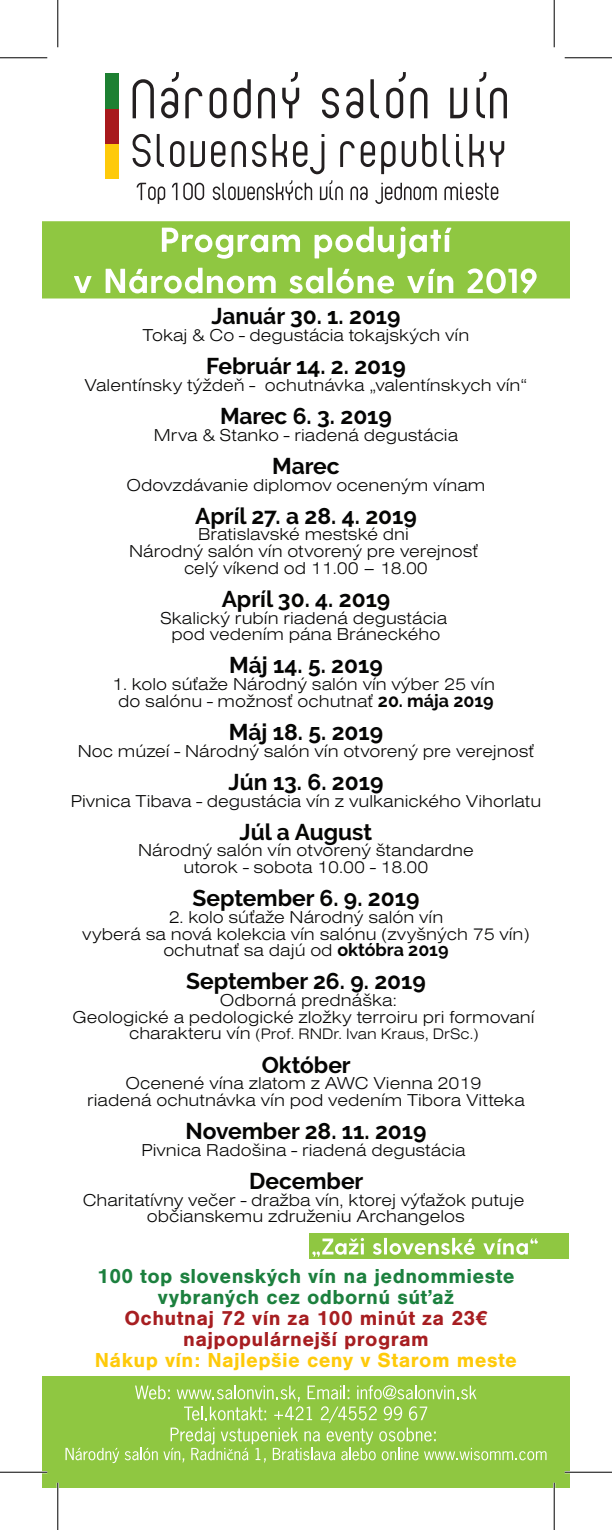
<style>
.page{position:relative;width:612px;height:1530px;background:#fff}
.page>*{position:absolute;margin:0;border:0;box-sizing:border-box;transform-origin:0 0}
.t1{font:700 22.75px "Raleway";color:#050504}
.t2{font:700 21px/21px "Nimbus San";letter-spacing:.02em;color:#1c803e;text-align:center}
.t3{font:700 21px/21px "Nimbus San";letter-spacing:.02em;color:#a71e21;text-align:center}
.t4{font:700 21px "Nimbus San";letter-spacing:.02em;color:#feca0a}
.t5{font:300 17.85px/16.6px "Nimbus San Ext";color:#050504;text-align:center}
.t6{font:300 15.75px "Nimbus San Ext";color:#050504}
.s1{font-family:"Raleway";font-weight:700}
.s2{font-size:17.85px}
</style>
<div class="page">
<div style="left:310px;top:1233px;width:259px;height:26px;background:#8fc741"></div>
<svg style="left:312px;top:1237px;width:52px;height:19px"></svg>
<svg style="left:373px;top:1243px;width:8px;height:11px"></svg>
<hr style="left:384px;top:1237px;width:3px;height:17px;background:#fff">
<svg style="left:389px;top:1237px;width:85px;height:17px"></svg>
<svg style="left:483px;top:1238px;width:54px;height:16px"></svg>
<div style="left:43px;top:1376px;width:526px;height:110px;background:#8fc741"></div>
<svg style="left:65px;top:1447px;width:54px;height:15px"></svg>
<svg style="left:125px;top:1385px;width:421px;height:77px"></svg>
<div style="left:43px;top:221px;width:526px;height:77px;background:#8fc741"></div>
<svg style="left:162px;top:228px;width:138px;height:31px"></svg>
<svg style="left:314px;top:226px;width:137px;height:33px"></svg>
<svg style="left:74px;top:276px;width:18px;height:17px"></svg>
<svg style="left:106px;top:268px;width:169px;height:25px"></svg>
<svg style="left:289px;top:276px;width:34px;height:17px"></svg>
<hr style="left:328px;top:268px;width:4px;height:25px;background:#fff">
<svg style="left:336px;top:269px;width:58px;height:24px"></svg>
<svg style="left:407px;top:269px;width:46px;height:24px"></svg>
<svg style="left:467px;top:268px;width:69px;height:26px"></svg>
<svg style="left:137px;top:180px;width:361px;height:24px"></svg>
<svg style="left:132px;top:134px;width:372px;height:40px"></svg>
<svg style="left:133px;top:72px;width:374px;height:46px"></svg>
<div style="left:105px;top:144px;width:13px;height:35px;background:#feca0a"></div>
<div style="left:105px;top:109px;width:13px;height:35px;background:#a8191c"></div>
<div style="left:105px;top:74px;width:13px;height:35px;background:#1d8032"></div>
<hr style="left:0;top:1470px;width:47px;height:3px;background:#fff">
<hr style="left:564px;top:1470px;width:48px;height:3px;background:#fff">
<hr style="left:57px;top:1482px;width:2px;height:47px;background:#fff">
<hr style="left:553px;top:1482px;width:2px;height:47px;background:#fff">
<hr style="left:0;top:57px;width:47px;height:1px;background:#000">
<hr style="left:564px;top:57px;width:48px;height:1px;background:#000">
<hr style="left:0;top:1471px;width:47px;height:1px;background:#000">
<hr style="left:564px;top:1471px;width:48px;height:1px;background:#000">
<hr style="left:57px;top:0;width:1px;height:47px;background:#000">
<hr style="left:57px;top:1482px;width:1px;height:47px;background:#000">
<hr style="left:554px;top:0;width:1px;height:47px;background:#000">
<hr style="left:554px;top:1482px;width:1px;height:47px;background:#000">
<p class="t1" style="left:211px;top:303px;width:191px">Január 30. 1. 2019</p>
<p class="t5" style="left:143px;top:326px;width:328px">Tokaj &amp; Co - degustácia tokajských vín</p>
<p class="t1" style="left:206px;top:353px;width:201px">Február 14. 2. 2019</p>
<p class="t5" style="left:84px;top:376px;width:444px">Valentínsky týždeň - ochutnávka „valentínskych vín“</p>
<p class="t1" style="left:220px;top:403px;width:173px">Marec 6. 3. 2019</p>
<p class="t5" style="left:154px;top:425px;width:306px">Mrva &amp; Stanko - riadená degustácia</p>
<p class="t1" style="left:272px;top:453px;width:69px">Marec</p>
<p class="t5" style="left:126px;top:475px;width:360px">Odovzdávanie diplomov oceneným vínam</p>
<p class="t1" style="left:195px;top:503px;width:223px">Apríl 27. a 28. 4. 2019</p>
<p class="t5" style="left:129px;top:525px;width:350px">Bratislavské mestské dni<br>Národný salón vín otvorený pre verejnosť celý víkend od 11.00 – 18.00</p>
<p class="t1" style="left:222px;top:586px;width:170px">Apríl 30. 4. 2019</p>
<p class="t5" style="left:160px;top:608px;width:288px">Skalický rubín riadená degustácia pod vedením pána Bráneckého</p>
<p class="t1" style="left:229px;top:652px;width:155px">Máj 14. 5. 2019</p>
<p class="t5" style="left:112px;top:675px;width:384px">1. kolo súťaže Národný salón vín výber 25 vín do salónu - možnosť ochutnať <span class="s1">20. mája 2019</span></p>
<p class="t1" style="left:229px;top:719px;width:156px">Máj 18. 5. 2019</p>
<p class="t5" style="left:78px;top:741px;width:458px">Noc múzeí - Národný salón vín otvorený pre verejnosť</p>
<p class="t1" style="left:228px;top:769px;width:156px">Jún 13. 6. 2019</p>
<p class="t5" style="left:71px;top:791px;width:472px">Pivnica Tibava - degustácia vín z vulkanického Vihorlatu</p>
<p class="t1" style="left:239px;top:818px;width:134px">Júl a August</p>
<p class="t5" style="left:138px;top:841px;width:337px">Národný salón vín otvorený štandardne utorok - sobota 10.00 - 18.00</p>
<p class="t1" style="left:192px;top:885px;width:228px">September 6. 9. 2019</p>
<p class="t5" style="left:82px;top:908px;width:449px">2. kolo súťaže Národný salón vín<br>vyberá sa nová kolekcia vín salónu (zvyšných 75 vín) ochutnať sa dajú od <span class="s1">októbra 2019</span></p>
<p class="t1" style="left:186px;top:968px;width:241px">September 26. 9. 2019</p>
<p class="t5" style="left:72px;top:991px;width:463px">Odborná prednáška:<br>Geologické a pedologické zložky terroiru pri formovaní</p>
<p class="t6" style="left:129px;top:1023px;width:351px"><span class="s2">charakteru vín</span> (Prof. RNDr. Ivan Kraus, DrSc.)</p>
<p class="t1" style="left:262px;top:1051px;width:90px">Október</p>
<p class="t5" style="left:87px;top:1074px;width:439px">Ocenené vína zlatom z AWC Vienna 2019<br>riadená ochutnávka vín pod vedením Tibora Vitteka</p>
<p class="t1" style="left:185px;top:1118px;width:242px">November 28. 11. 2019</p>
<p class="t5" style="left:141px;top:1140px;width:326px">Pivnica Radošina - riadená degustácia</p>
<p class="t1" style="left:249px;top:1168px;width:116px">December</p>
<p class="t5" style="left:83px;top:1190px;width:443px">Charitatívny večer - dražba vín, ktorej výťažok putuje občianskemu združeniu Archangelos</p>
<p class="t2" style="left:97px;top:1265px;width:419px">100 top slovenských vín na jednommieste vybraných cez odbornú súťaž</p>
<p class="t3" style="left:124px;top:1307px;width:364px">Ochutnaj 72 vín za 100 minút za 23€ najpopulárnejší program</p>
<p class="t4" style="left:95px;top:1347px;width:424px">Nákup vín: Najlepšie ceny v Starom meste</p>
</div>
